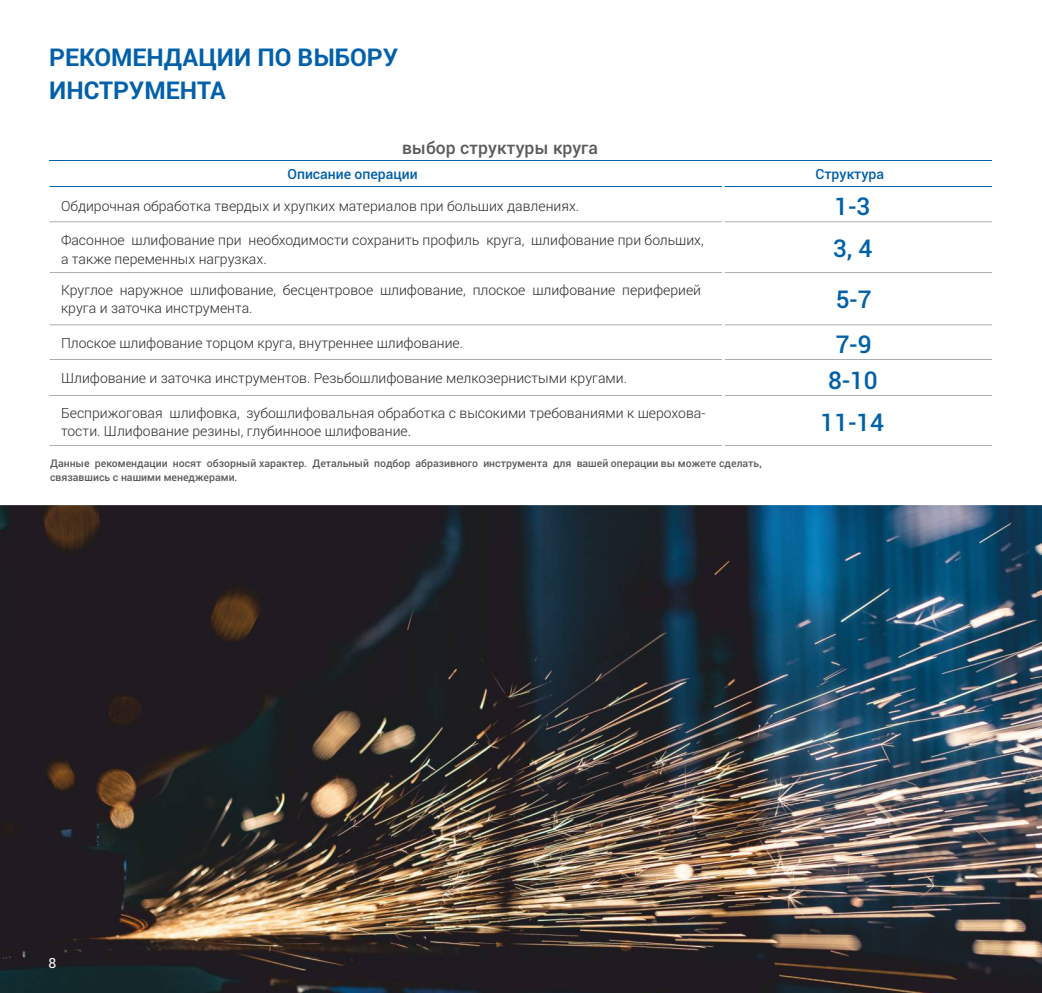
<style>
.page{position:relative;width:1042px;height:993px;background:#fff}
.page>*{position:absolute;margin:0;border:0;box-sizing:border-box;transform-origin:0 0}
.t1{font:700 24.5px/32.4px "Roboto";color:#0060aa}
.t2{font:500 24.5px/42.2px "Roboto";color:#0060aa;text-align:center}
.t3{font:500 17.5px "Roboto";color:#5b5b5b}
.t4{font:300 14px/18.6px "Roboto";color:#2b2a29}
.t5{font:500 14px "Roboto";color:#0060aa}
.t6{font:14px "Roboto";color:#fefefe}
.t7{font:500 10.5px/13.8px "Roboto";color:#5b5b5b}
</style>
<div class="page">
<img style="left:0;top:505px;width:1042px;height:487px">
<hr style="left:50px;top:160px;width:942px;height:1px;background:#0060aa">
<hr style="left:50px;top:186px;width:672px;height:1px;background:#0060aa">
<hr style="left:725px;top:186px;width:267px;height:1px;background:#0060aa">
<hr style="left:50px;top:221px;width:672px;height:1px;background:#5b5b5b">
<hr style="left:725px;top:221px;width:267px;height:1px;background:#5b5b5b">
<hr style="left:50px;top:272px;width:672px;height:1px;background:#5b5b5b">
<hr style="left:725px;top:272px;width:267px;height:1px;background:#5b5b5b">
<hr style="left:50px;top:324px;width:672px;height:1px;background:#5b5b5b">
<hr style="left:725px;top:324px;width:267px;height:1px;background:#5b5b5b">
<hr style="left:50px;top:359px;width:672px;height:1px;background:#5b5b5b">
<hr style="left:725px;top:359px;width:267px;height:1px;background:#5b5b5b">
<hr style="left:50px;top:395px;width:672px;height:1px;background:#5b5b5b">
<hr style="left:725px;top:395px;width:267px;height:1px;background:#5b5b5b">
<hr style="left:50px;top:445px;width:672px;height:1px;background:#5b5b5b">
<hr style="left:725px;top:445px;width:267px;height:1px;background:#5b5b5b">
<h1 class="t1" style="left:49px;top:41px;width:350px">РЕКОМЕНДАЦИИ ПО ВЫБОРУ<br>ИНСТРУМЕНТА</h1>
<p class="t3" style="left:402px;top:136px;width:197px">выбор структуры круга</p>
<p class="t5" style="left:287px;top:164px;width:132px">Описание операции</p>
<p class="t5" style="left:815px;top:164px;width:70px">Структура</p>
<p class="t4" style="left:61px;top:196px;width:520px">Обдирочная обработка твердых и хрупких материалов при больших давлениях.</p>
<h1 class="t2" style="left:834px;top:184px;width:37px">1-3</h1>
<p class="t4" style="left:61px;top:230px;width:644px">Фасонное шлифование при необходимости сохранить профиль круга, шлифование при больших, а также переменных нагрузках.</p>
<h1 class="t2" style="left:833px;top:226px;width:41px">3, 4</h1>
<p class="t4" style="left:61px;top:280px;width:641px">Круглое наружное шлифование, бесцентровое шлифование, плоское шлифование периферией круга и заточка инструмента.</p>
<h1 class="t2" style="left:836px;top:277px;width:37px">5-7</h1>
<p class="t4" style="left:61px;top:333px;width:404px">Плоское шлифование торцом круга, внутреннее шлифование.</p>
<h1 class="t2" style="left:836px;top:322px;width:37px">7-9</h1>
<p class="t4" style="left:61px;top:368px;width:567px">Шлифование и заточка инструментов. Резьбошлифование мелкозернистыми кругами.</p>
<h1 class="t2" style="left:820px;top:358px;width:65px">8-10<br>11-14</h1>
<p class="t4" style="left:61px;top:403px;width:646px">Бесприжоговая шлифовка, зубошлифовальная обработка с высокими требованиями к шерохова&shy;тости. Шлифование резины, глубинноое шлифование.</p>
<p class="t7" style="left:50px;top:456px;width:713px">Данные рекомендации носят обзорный характер. Детальный подбор абразивного инструмента для вашей операции вы можете сделать, связавшись с нашими менеджерами.</p>
<p class="t6" style="left:49px;top:953px;width:9px">8</p>
</div>
